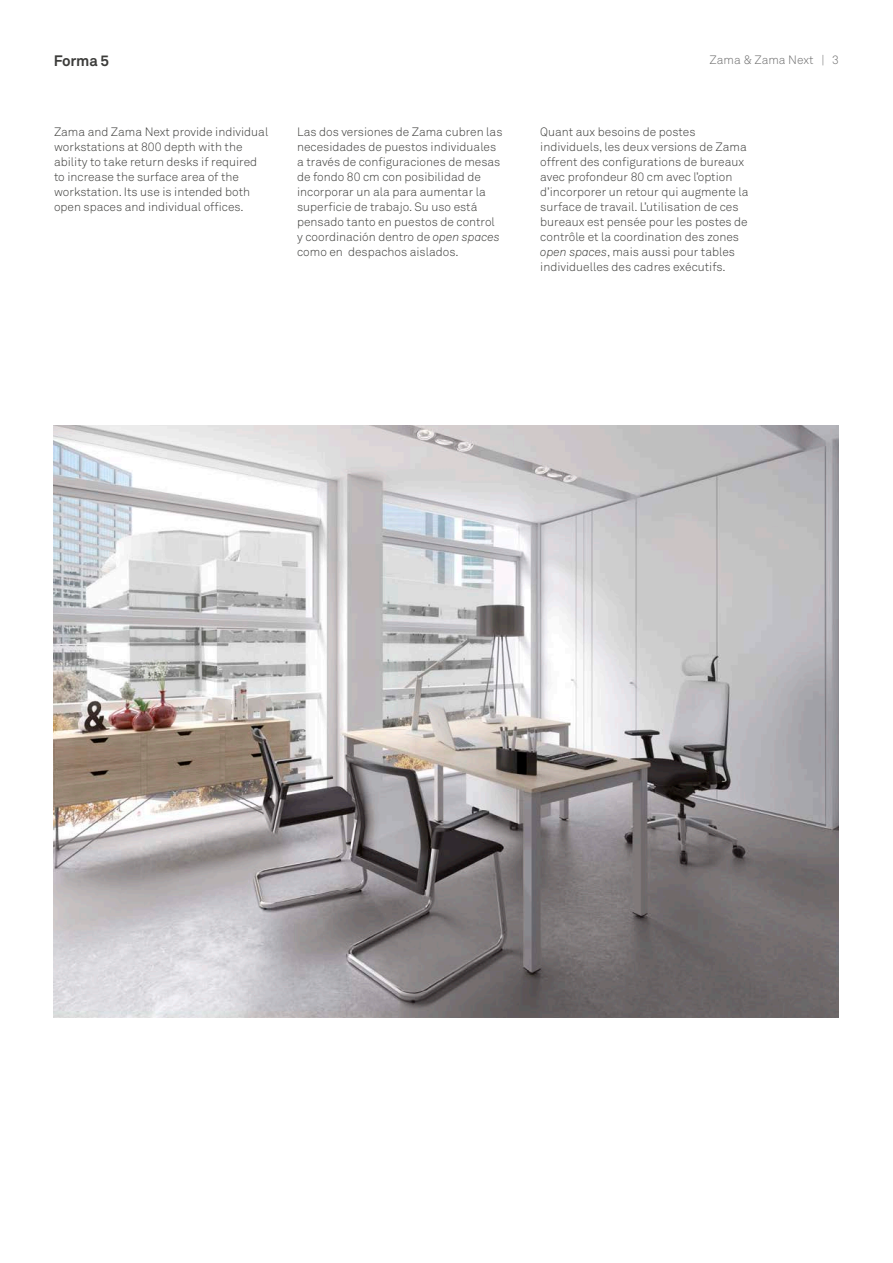
<style>
.page{position:relative;width:893px;height:1263px;background:#fff}
.page>*{position:absolute;margin:0;border:0;box-sizing:border-box;transform-origin:0 0}
.t1{font:700 15px "Akkurat";letter-spacing:-.02em;color:#3c3c3a}
.t2{font:300 12px/15px "Akkurat";color:#3c3c3a}
.t3{font:300 12px "Akkurat";color:#6e6e6e}
.s1{font-style:italic}
</style>
<div class="page">
<img style="left:54px;top:425px;width:785px;height:592px">
<p class="t1" style="left:54px;top:51px;width:57px">Forma 5</p>
<p class="t2" style="left:54px;top:124px;width:216px">Zama and Zama Next provide individual workstations at 800 depth with the ability to take return desks if required to increase the surface area of the workstation. Its use is intended both open spaces and individual offices.</p>
<p class="t3" style="left:710px;top:52px;width:131px">Zama &amp; Zama Next | 3</p>
<p class="t2" style="left:297px;top:124px;width:207px">Las dos versiones de Zama cubren las necesidades de puestos individuales a través de configuraciones de mesas de fondo 80 cm con posibilidad de incorporar un ala para aumentar la superficie de trabajo. Su uso está pensado tanto en puestos de control y coordinación dentro de <span class="s1">open spaces </span>como en despachos aislados.</p>
<p class="t2" style="left:540px;top:124px;width:210px">Quant aux besoins de postes individuels, les deux versions de Zama offrent des configurations de bureaux avec profondeur 80 cm avec l’option d’incorporer un retour qui augmente la surface de travail. L’utilisation de ces bureaux est pensée pour les postes de contrôle et la coordination des zones <span class="s1">open spaces</span>, mais aussi pour tables individuelles des cadres exécutifs.</p>
</div>
